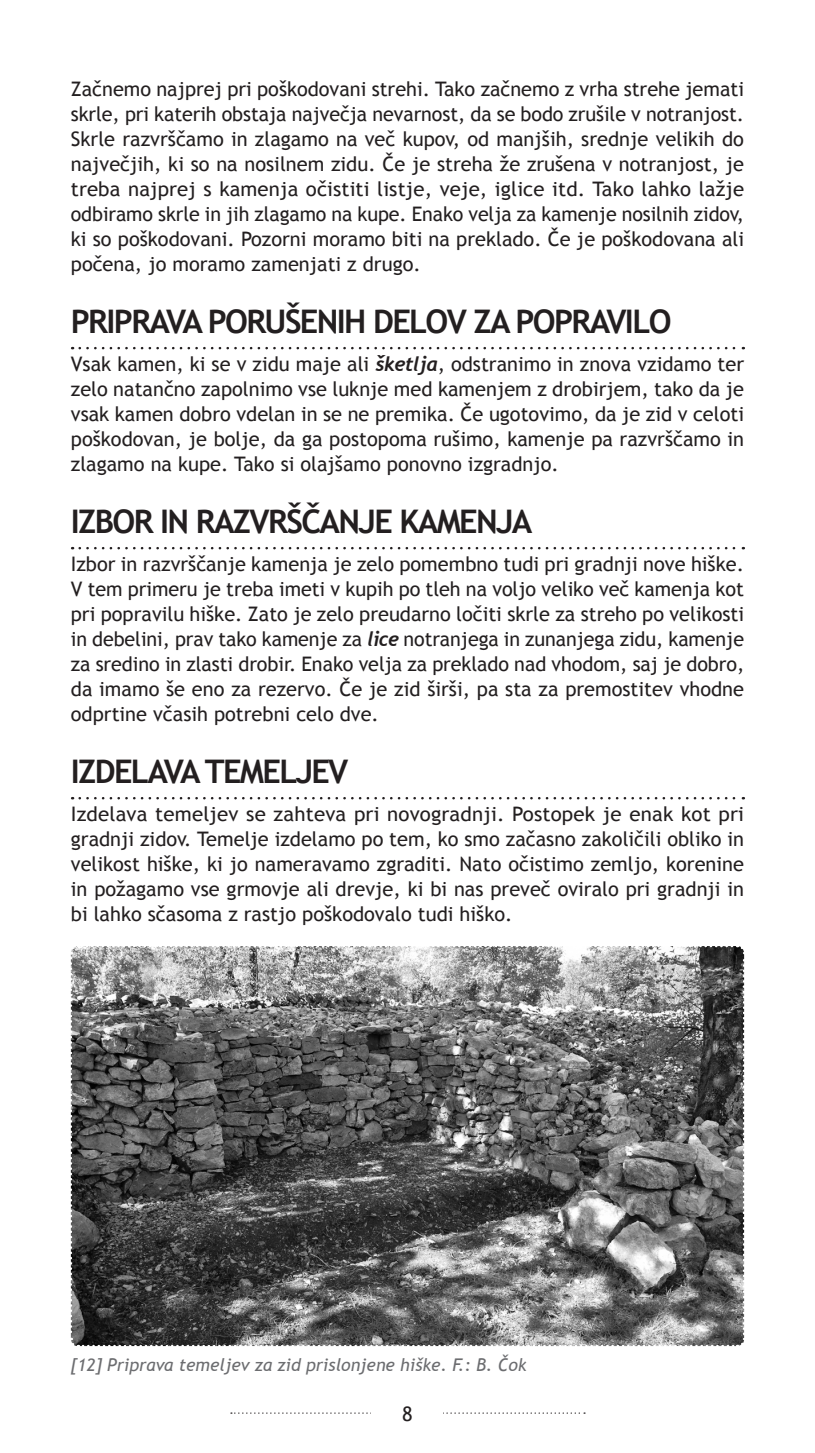
<style>
.page{position:relative;width:815px;height:1453px;background:#fff}
.page>*{position:absolute;margin:0;border:0;box-sizing:border-box;transform-origin:0 0}
.NASLOVI{font:700 32.5px "Trebuchet MS";letter-spacing:-.05em;color:#231f20}
.Navaden_wrd_1{font:20px/25px "Trebuchet MS";color:#231f20;text-align:justify}
.POD_SLIKAMI{font:italic 17.5px "Trebuchet MS";color:#6c6d70}
.s1{font-family:"Trebuchet";font-weight:700;font-style:italic}
</style>
<div class="page">
<svg style="left:231px;top:1412px;width:354px;height:2px"></svg>
<div style="left:372px;top:1381px;width:71px;height:70px;background:#fff"></div>
<svg style="left:80px;top:347px;width:664px;height:2px"></svg>
<svg style="left:80px;top:547px;width:664px;height:2px"></svg>
<svg style="left:80px;top:797px;width:664px;height:2px"></svg>
<svg style="left:70px;top:946px;width:675px;height:401px"></svg>
<p class="Navaden_wrd_1" style="left:71px;top:77px;width:675px">Začnemo najprej pri poškodovani strehi. Tako začnemo z vrha strehe jemati skrle, pri katerih obstaja največja nevarnost, da se bodo zrušile v notranjost.<br>Skrle razvrščamo in zlagamo na več kupov, od manjših, srednje velikih do največjih, ki so na nosilnem zidu. Če je streha že zrušena v notranjost, je treba najprej s kamenja očistiti listje, veje, iglice itd. Tako lahko lažje odbiramo skrle in jih zlagamo na kupe. Enako velja za kamenje nosilnih zidov, ki so poškodovani. Pozorni moramo biti na preklado. Če je poškodovana ali počena, jo moramo zamenjati z drugo.</p>
<p class="NASLOVI" style="left:71px;top:302px;width:602px">PRIPRAVA PORUŠENIH DELOV ZA POPRAVILO</p>
<p class="Navaden_wrd_1" style="left:71px;top:352px;width:675px">Vsak kamen, ki se v zidu maje ali <span class="s1">šketlja</span>, odstranimo in znova vzidamo ter zelo natančno zapolnimo vse luknje med kamenjem z drobirjem, tako da je vsak kamen dobro vdelan in se ne premika. Če ugotovimo, da je zid v celoti poškodovan, je bolje, da ga postopoma rušimo, kamenje pa razvrščamo in zlagamo na kupe. Tako si olajšamo ponovno izgradnjo.</p>
<p class="NASLOVI" style="left:71px;top:502px;width:463px">IZBOR IN RAZVRŠČANJE KAMENJA</p>
<p class="Navaden_wrd_1" style="left:71px;top:552px;width:675px">Izbor in razvrščanje kamenja je zelo pomembno tudi pri gradnji nove hiške.<br>V tem primeru je treba imeti v kupih po tleh na voljo veliko več kamenja kot pri popravilu hiške. Zato je zelo preudarno ločiti skrle za streho po velikosti in debelini, prav tako kamenje za <span class="s1">lice</span> notranjega in zunanjega zidu, kamenje za sredino in zlasti drobir. Enako velja za preklado nad vhodom, saj je dobro, da imamo še eno za rezervo. Če je zid širši, pa sta za premostitev vhodne odprtine včasih potrebni celo dve.</p>
<p class="NASLOVI" style="left:71px;top:752px;width:279px">IZDELAVA TEMELJEV</p>
<p class="Navaden_wrd_1" style="left:71px;top:802px;width:675px">Izdelava temeljev se zahteva pri novogradnji. Postopek je enak kot pri gradnji zidov. Temelje izdelamo po tem, ko smo začasno zakoličili obliko in velikost hiške, ki jo nameravamo zgraditi. Nato očistimo zemljo, korenine in požagamo vse grmovje ali drevje, ki bi nas preveč oviralo pri gradnji in bi lahko sčasoma z rastjo poškodovalo tudi hiško.</p>
<p class="POD_SLIKAMI" style="left:71px;top:1354px;width:457px">[12] Priprava temeljev za zid prislonjene hiške. F.: B. Čok</p>
<p class="Navaden_wrd_1" style="left:402px;top:1402px;width:12px">8</p>
</div>
